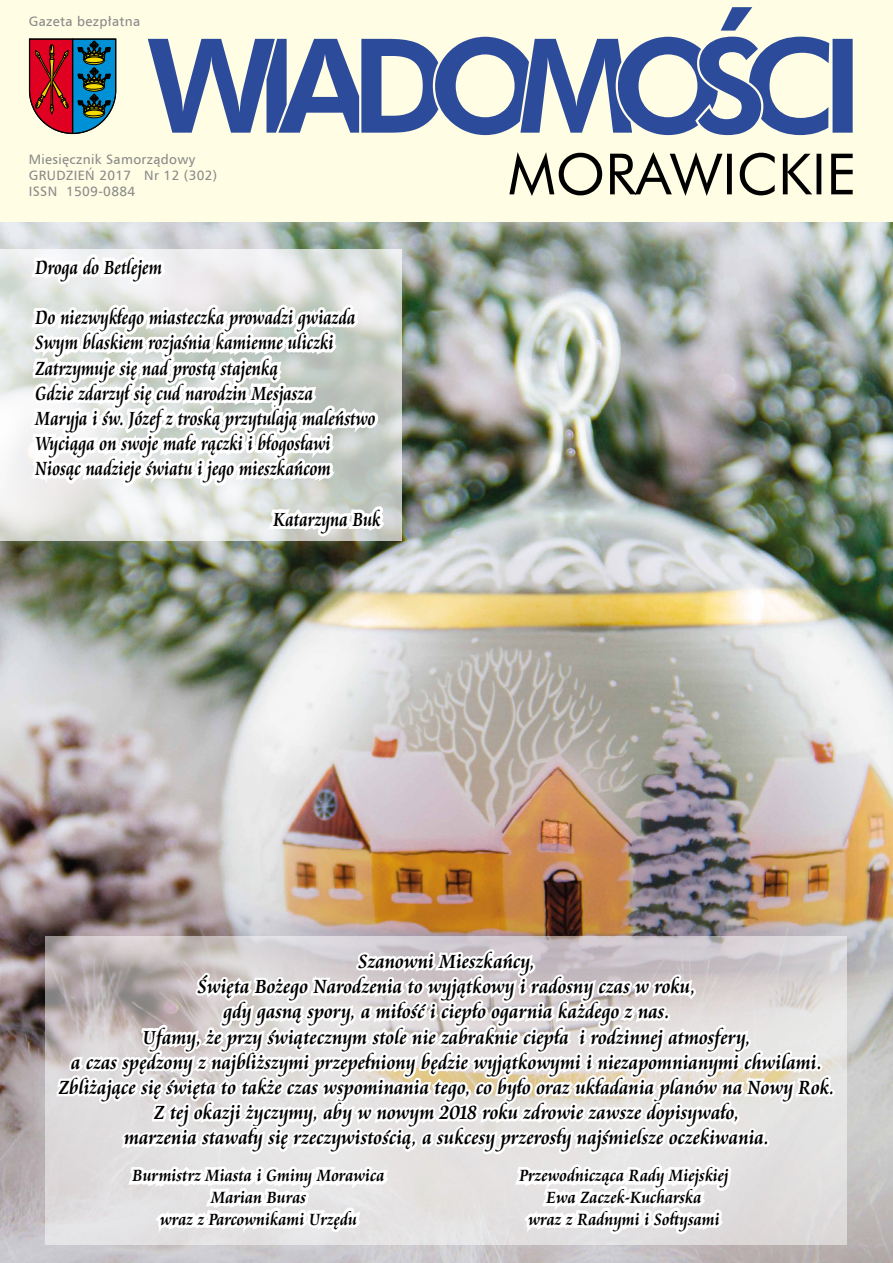
<style>
.page{position:relative;width:893px;height:1263px;background:#fff}
.page>*{position:absolute;margin:0;border:0;box-sizing:border-box;transform-origin:0 0}
.t1{font:700 21px/25.2px "Cataneo EU";color:#000;text-align:center;scale:.9 1}
.t2{font:700 21px/25.2px "Cataneo EU";color:#000;scale:.8 1}
.t3{font:700 18px/21.6px "Cataneo EU";color:#000;text-align:center;scale:.9 1}
.t4{font:13.5px/16.2px "Humnst 777 EU";letter-spacing:.025em;color:#898989}
</style>
<div class="page">
<img style="left:0;top:221px;width:893px;height:1042px">
<div style="left:0;top:0;width:893px;height:221px;background:#fffde4"></div>
<svg style="left:29px;top:38px;width:87px;height:96px;background:#724b5a"></svg>
<svg style="left:509px;top:152px;width:344px;height:44px"></svg>
<svg style="left:148px;top:7px;width:705px;height:128px"></svg>
<svg style="left:0;top:250px;width:402px;height:291px"></svg>
<svg style="left:26px;top:235px;width:362px;height:318px"></svg>
<svg style="left:54px;top:935px;width:785px;height:328px"></svg>
<p class="t4" style="left:29px;top:13px;width:113px">Gazeta bezpłatna</p>
<p class="t4" style="left:29px;top:151px;width:190px">Miesięcznik Samorządowy<br>GRUDZIEŃ 2017 Nr 12 (302)<br>ISSN 1509-0884</p>
<p class="t2" style="left:36px;top:255px;width:160px">Droga do Betlejem</p>
<p class="t2" style="left:36px;top:305px;width:427px">Do niezwykłego miasteczka prowadzi gwiazda Swym blaskiem rozjaśnia kamienne uliczki Zatrzymuje się nad prostą stajenką<br>Gdzie zdarzył się cud narodzin Mesjasza<br>Maryja i św. Józef z troską przytulają maleństwo Wyciąga on swoje małe rączki i błogosławi Niosąc nadzieje światu i jego mieszkańcom</p>
<p class="t2" style="left:273px;top:507px;width:136px">Katarzyna Buk</p>
<p class="t1" style="left:59px;top:949px;width:864px">Szanowni Mieszkańcy,<br>Święta Bożego Narodzenia to wyjątkowy i radosny czas w roku,<br>gdy gasną spory, a miłość i ciepło ogarnia każdego z nas.<br>Ufamy, że przy świątecznym stole nie zabraknie ciepła i rodzinnej atmosfery,<br>a czas spędzony z najbliższymi przepełniony będzie wyjątkowymi i niezapomnianymi chwilami.<br>Zbliżające się święta to także czas wspominania tego, co było oraz układania planów na Nowy Rok.<br>Z tej okazji życzymy, aby w nowym 2018 roku zdrowie zawsze dopisywało,<br>marzenia stawały się rzeczywistością, a sukcesy przerosły najśmielsze oczekiwania.</p>
<p class="t3" style="left:133px;top:1165px;width:281px">Burmistrz Miasta i Gminy Morawica<br>Marian Buras<br>wraz z Parcownikami Urzędu</p>
<p class="t3" style="left:519px;top:1165px;width:234px">Przewodnicząca Rady Miejskiej<br>Ewa Zaczek-Kucharska<br>wraz z Radnymi i Sołtysami</p>
</div>
